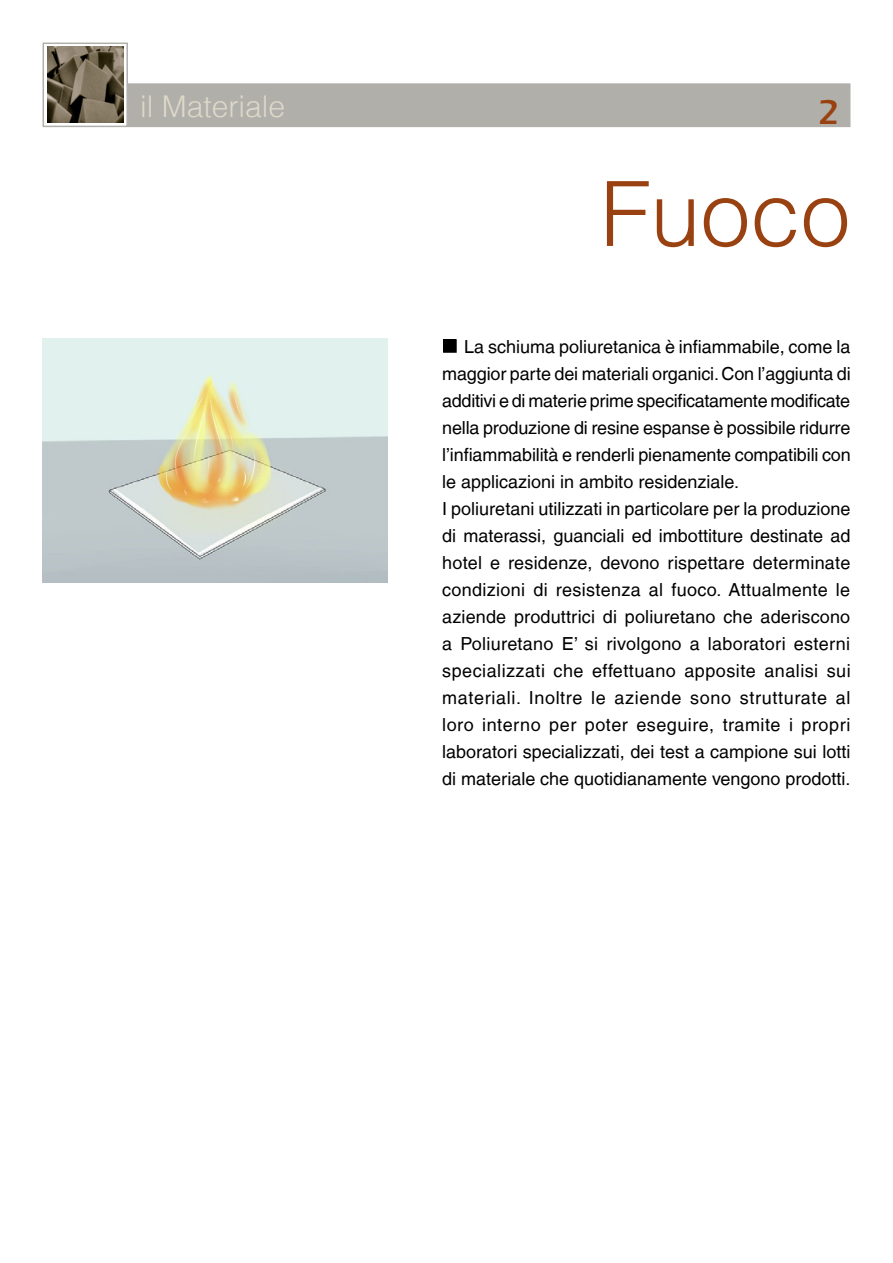
<style>
.page{position:relative;width:893px;height:1263px;background:#fff}
.page>*{position:absolute;margin:0;border:0;box-sizing:border-box;transform-origin:0 0}
.t1{font:300 90px "Helvetica LT";color:#994111}
.t2{font:36px "Aquiline Book Bold SWFTE";color:#994111}
.t3{font:300 30px "Helvetica LT";color:#ddd8c9}
.t4{font:18px/27px "Helvetica LT";color:#000}
</style>
<div class="page">
<div style="left:444px;top:340px;width:12px;height:12px;background:#000"></div>
<div style="left:443px;top:339px;width:14px;height:14px;border:2px solid #000"></div>
<div style="left:128px;top:83px;width:722px;height:44px;background:#b1afaa;border:2px solid #b1afaa"></div>
<div style="left:43px;top:43px;width:85px;height:84px;background:#fff;border:2px solid #b1afaa"></div>
<img style="left:47px;top:46px;width:77px;height:77px">
<img style="left:43px;top:338px;width:345px;height:245px">
<h3 class="t3" style="left:140px;top:87px;width:147px">il Materiale</h3>
<h2 class="t2" style="left:818px;top:91px;width:23px">2</h2>
<h1 class="t1" style="left:600px;top:158px;width:252px">Fuoco</h1>
<p class="t4" style="left:442px;top:333px;width:410px;text-indent:22px">La schiuma poliuretanica è infiammabile, come la maggior parte dei materiali organici. Con l’aggiunta di additivi e di materie prime specificatamente modificate nella produzione di resine espanse è possibile ridurre l’infiammabilità e renderli pienamente compatibili con le applicazioni in ambito residenziale.<br>I poliuretani utilizzati in particolare per la produzione di materassi, guanciali ed imbottiture destinate ad hotel e residenze, devono rispettare determinate condizioni di resistenza al fuoco. Attualmente le aziende produttrici di poliuretano che aderiscono a Poliuretano E’ si rivolgono a laboratori esterni specializzati che effettuano apposite analisi sui materiali. Inoltre le aziende sono strutturate al loro interno per poter eseguire, tramite i propri laboratori specializzati, dei test a campione sui lotti di materiale che quotidianamente vengono prodotti.</p>
</div>
